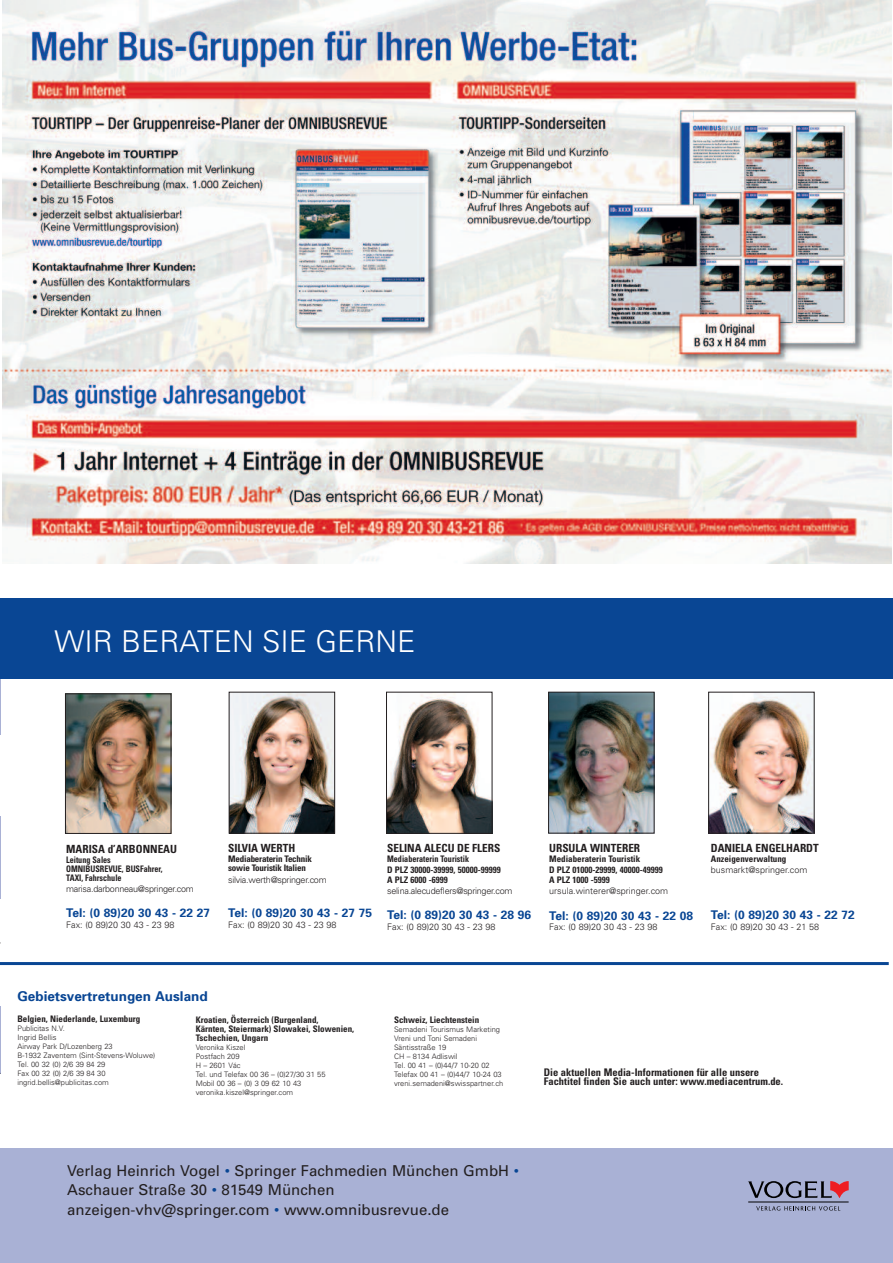
<style>
.page{position:relative;width:893px;height:1263px;background:#fff}
.page>*{position:absolute;margin:0;border:0;box-sizing:border-box;transform-origin:0 0}
.t1{font:300 30px "Univers";color:#fff}
.t2{font:15px/19.5px "Univers";color:#231f20}
.t3{font:700 13.5px "Univers";color:#094694}
.t4{font:700 12px "Univers";color:#094694}
.t5{font:700 condensed 11.25px "Univers";color:#231f20}
.t6{font:700 condensed 10.5px/9px "Univers";color:#231f20}
.t7{font:700 condensed 9px/9px "Univers";color:#231f20}
.t8{font:300 9px "Univers";color:#231f20}
.t9{font:700 condensed 9px/9px "Univers";color:#231f20;scale:.9 1}
.t10{font:300 9px "Univers";letter-spacing:-.03em;color:#231f20}
.t11{font:700 condensed 9px/9px "Univers";letter-spacing:-.02em;color:#231f20}
.t12{font:300 7.5px/9px "Univers";color:#231f20}
.s1{color:#094694}
</style>
<div class="page">
<hr style="left:892px;top:0;width:1px;height:66px;background:#094694">
<hr style="left:0;top:899px;width:1px;height:44px;background:#fdd5b0">
<hr style="left:0;top:816px;width:1px;height:83px;background:#a9b1d5">
<hr style="left:0;top:1007px;width:1px;height:67px;background:#a9b1d5">
<hr style="left:0;top:659px;width:1px;height:76px;background:#a9b1d5">
<div style="left:0;top:598px;width:893px;height:80px;background:#094694"></div>
<hr style="left:0;top:962px;width:889px;height:3px;background:#094694">
<div style="left:0;top:1148px;width:893px;height:115px;background:#a9b1d5"></div>
<hr style="left:748px;top:1202px;width:101px;height:1px;background:#000">
<svg style="left:756px;top:1206px;width:83px;height:4px"></svg>
<svg style="left:748px;top:1181px;width:101px;height:17px"></svg>
<img style="left:67px;top:695px;width:102px;height:137px">
<div style="left:65px;top:693px;width:106px;height:141px;border:1px solid #231f20"></div>
<img style="left:231px;top:694px;width:102px;height:138px">
<div style="left:229px;top:692px;width:106px;height:142px;border:1px solid #231f20"></div>
<img style="left:550px;top:694px;width:102px;height:137px">
<div style="left:548px;top:692px;width:106px;height:141px;border:1px solid #231f20"></div>
<img style="left:388px;top:694px;width:102px;height:138px">
<div style="left:386px;top:692px;width:106px;height:142px;border:1px solid #231f20"></div>
<img style="left:710px;top:694px;width:102px;height:137px">
<div style="left:708px;top:692px;width:106px;height:141px;border:1px solid #231f20"></div>
<img style="left:3px;top:0;width:889px;height:563px">
<h1 class="t1" style="left:54px;top:630px;width:362px">WIR BERATEN SIE GERNE</h1>
<h3 class="t5" style="left:66px;top:845px;width:112px">MARISA d’ARBONNEAU</h3>
<p class="t9" style="left:66px;top:856px;width:109px">Leitung Sales<br>OMNIBUSREVUE, BUSFahrer,<br>TAXI, Fahrschule</p>
<p class="t10" style="left:66px;top:885px;width:129px">marisa.darbonneau@springer.com</p>
<h3 class="t4" style="left:66px;top:909px;width:145px">Tel: (0 89)20 30 43 - 22 27</h3>
<p class="t8" style="left:66px;top:921px;width:110px">Fax: (0 89)20 30 43 - 23 98</p>
<h3 class="t5" style="left:228px;top:844px;width:69px">SILVIA WERTH</h3>
<p class="t11" style="left:228px;top:855px;width:85px">Mediaberaterin Technik sowie Touristik Italien</p>
<p class="t10" style="left:228px;top:877px;width:100px">silvia.werth@springer.com</p>
<h3 class="t4" style="left:228px;top:908px;width:145px">Tel: (0 89)20 30 43 - 27 75</h3>
<p class="t8" style="left:228px;top:921px;width:110px">Fax: (0 89)20 30 43 - 23 98</p>
<h3 class="t5" style="left:387px;top:843px;width:115px">SELINA ALECU DE FLERS</h3>
<p class="t9" style="left:387px;top:854px;width:128px;line-height:10.5px">Mediaberaterin Touristik<br>D PLZ 30000-39999, 50000-99999<br>A PLZ 6000 -6999</p>
<p class="t10" style="left:387px;top:887px;width:127px">selina.alecudeflers@springer.com</p>
<h3 class="t4" style="left:387px;top:910px;width:145px">Tel: (0 89)20 30 43 - 28 96</h3>
<p class="t8" style="left:387px;top:923px;width:110px">Fax: (0 89)20 30 43 - 23 98</p>
<h3 class="t5" style="left:549px;top:843px;width:93px">URSULA WINTERER</h3>
<p class="t7" style="left:549px;top:854px;width:115px;line-height:10.5px">Mediaberaterin Touristik<br>D PLZ 01000-29999, 40000-49999<br>A PLZ 1000 -5999</p>
<p class="t8" style="left:549px;top:888px;width:121px">ursula.winterer@springer.com</p>
<h3 class="t4" style="left:549px;top:911px;width:145px">Tel: (0 89)20 30 43 - 22 08</h3>
<p class="t8" style="left:549px;top:924px;width:110px">Fax: (0 89)20 30 43 - 23 98</p>
<h3 class="t5" style="left:711px;top:843px;width:109px">DANIELA ENGELHARDT</h3>
<p class="t7" style="left:711px;top:855px;width:77px">Anzeigenverwaltung</p>
<p class="t8" style="left:711px;top:866px;width:98px">busmarkt@springer.com</p>
<h3 class="t4" style="left:711px;top:910px;width:145px">Tel: (0 89)20 30 43 - 22 72</h3>
<p class="t8" style="left:711px;top:923px;width:110px">Fax: (0 89)20 30 43 - 21 58</p>
<h3 class="t3" style="left:17px;top:992px;width:192px">Gebietsvertretungen Ausland</h3>
<p class="t7" style="left:196px;top:1016px;width:160px">Kroatien, Österreich (Burgenland,<br>Kärnten, Steiermark) Slowakei, Slowenien,<br>Tschechien, Ungarn</p>
<p class="t12" style="left:196px;top:1043px;width:131px">Veronika Kiszel<br>Postfach 209<br>H – 2601 Vác<br>Tel. und Telefax 00 36 – (0)27/30 31 55<br>Mobil 00 36 – (0) 3 09 62 10 43 veronika.kiszel@springer.com</p>
<p class="t7" style="left:17px;top:1015px;width:124px">Belgien, Niederlande, Luxemburg</p>
<p class="t12" style="left:17px;top:1024px;width:139px">Publicitas N.V.<br>Ingrid Bellis<br>Airway Park D/Lozenberg 23<br>B-1932 Zaventem (Sint-Stevens-Woluwe)<br>Tel. 00 32 (0) 2/6 39 84 29<br>Fax 00 32 (0) 2/6 39 84 30 ingrid.bellis@publicitas.com</p>
<p class="t7" style="left:394px;top:1016px;width:87px">Schweiz, Liechtenstein</p>
<p class="t12" style="left:394px;top:1025px;width:111px">Semadeni Tourismus Marketing<br>Vreni und Toni Semadeni<br>Säntisstraße 19<br>CH – 8134 Adliswil<br>Tel. 00 41 – (0)44/7 10-20 02<br>Telefax 00 41 – (0)44/7 10-24 03 vreni.semadeni@swisspartner.ch</p>
<h3 class="t6" style="left:544px;top:1069px;width:241px">Die aktuellen Media-Informationen für alle unsere<br>Fachtitel finden Sie auch unter: www.mediacentrum.de.</h3>
<h2 class="t2" style="left:67px;top:1162px;width:453px">Verlag Heinrich Vogel <span class="s1">•</span> Springer Fachmedien München GmbH <span class="s1">•<br></span>Aschauer Straße 30 <span class="s1">•</span> 81549 München anzeigen-vhv@springer.com <span class="s1">•</span> www.omnibusrevue.de</h2>
</div>
